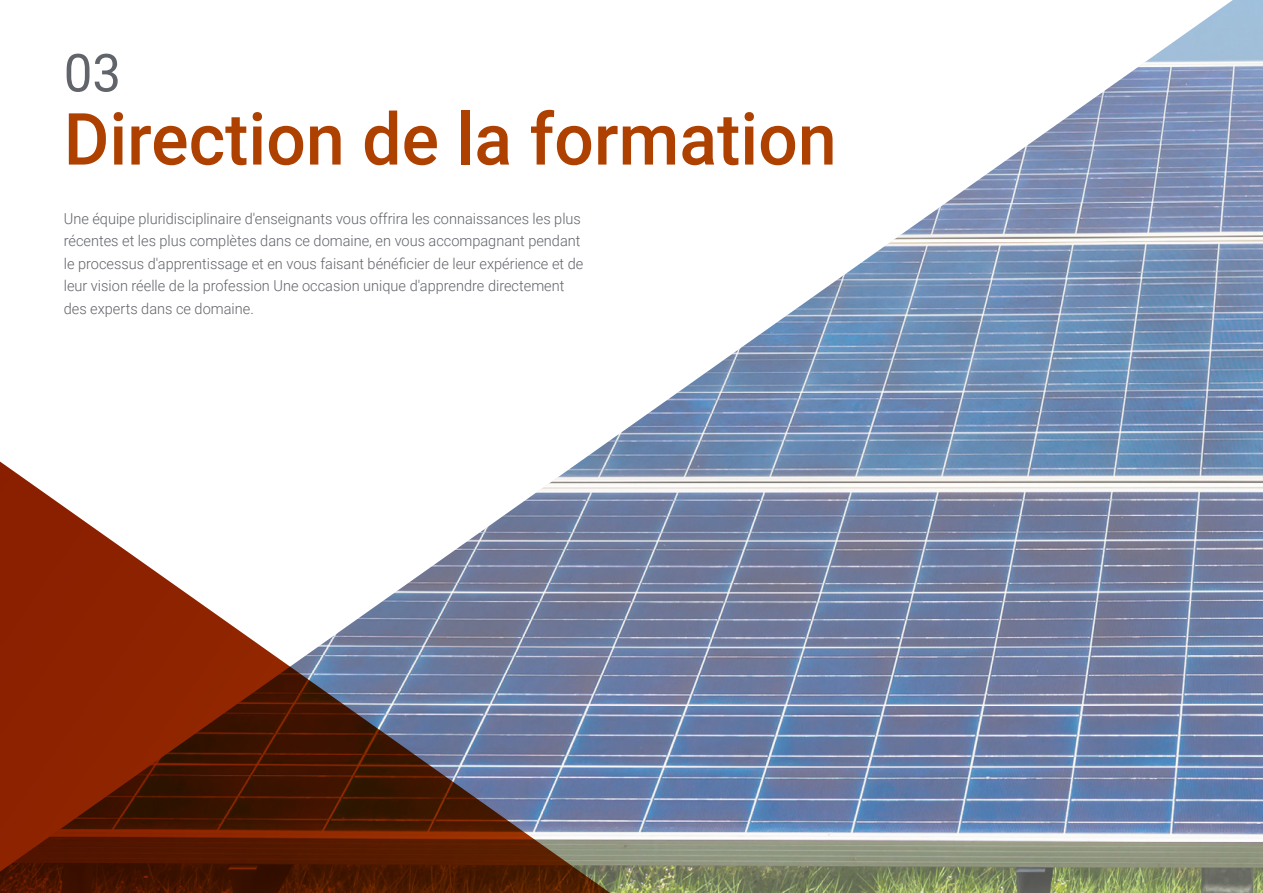
<style>
.page{position:relative;width:1263px;height:893px;background:#fff}
.page>*{position:absolute;margin:0;border:0;box-sizing:border-box;transform-origin:0 0}
.t1{font:500 72px "Roboto";color:#ae4000}
.t2{font:52.5px "Roboto";color:#61646a}
.t3{font:300 15px/22.5px "Roboto";color:#61646a}
</style>
<div class="page">
<img style="left:602px;top:0;width:661px;height:893px">
<svg style="left:0;top:446px;width:640px;height:447px"></svg>
<h2 class="t2" style="left:64px;top:36px;width:59px">03</h2>
<h1 class="t1" style="left:64px;top:89px;width:774px">Direction de la formation</h1>
<p class="t3" style="left:64px;top:207px;width:521px">Une équipe pluridisciplinaire d'enseignants vous offrira les connaissances les plus récentes et les plus complètes dans ce domaine, en vous accompagnant pendant le processus d'apprentissage et en vous faisant bénéficier de leur expérience et de leur vision réelle de la profession Une occasion unique d'apprendre directement des experts dans ce domaine.</p>
</div>
